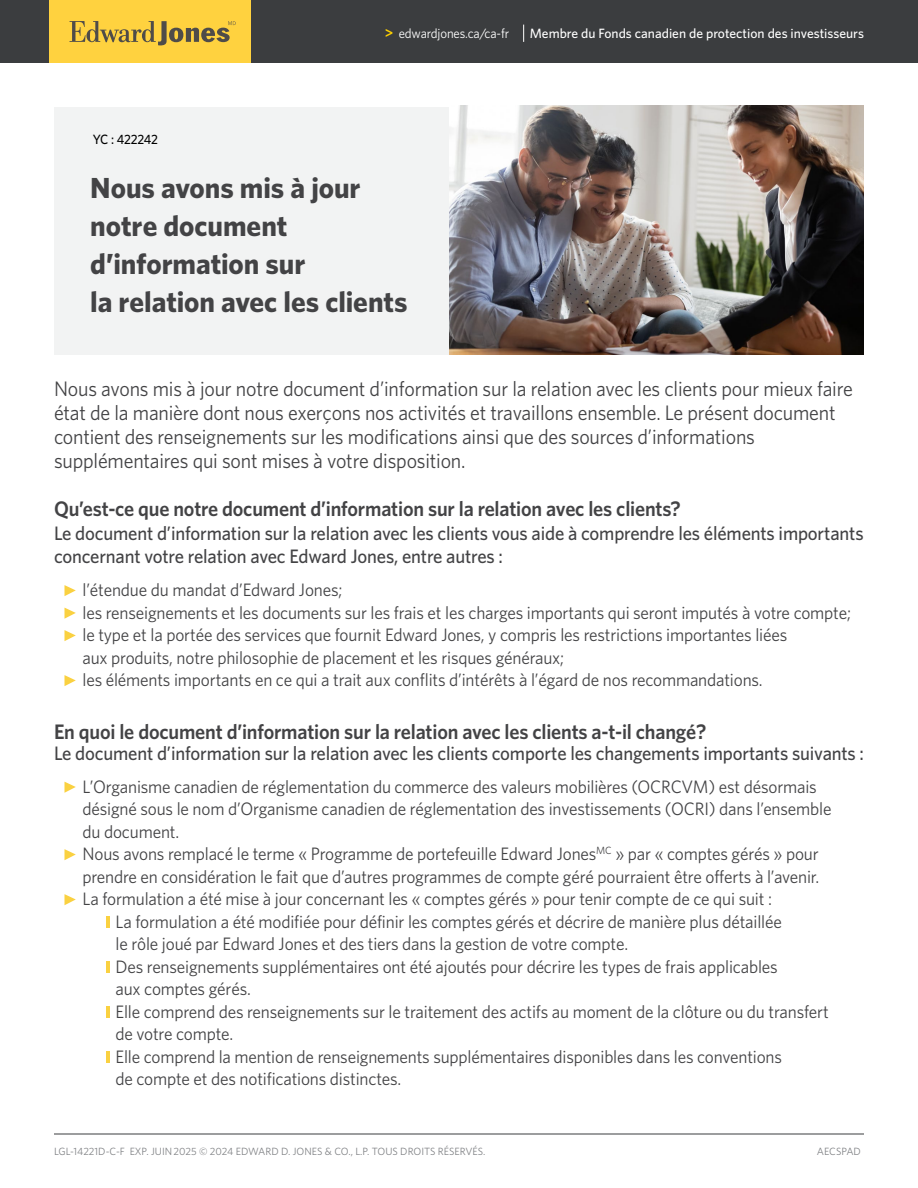
<style>
.page{position:relative;width:918px;height:1188px;background:#fff}
.page>*{position:absolute;margin:0;border:0;box-sizing:border-box;transform-origin:0 0}
.t1{font:700 29.1px/38px "Whitney";letter-spacing:-.005em;color:#434345}
.t2{font:21px/24px "Whitney";letter-spacing:-.01em;color:#434345;scale:.95 1}
.t3{font:600 21px "Whitney";letter-spacing:-.01em;color:#434345;scale:.96 1}
.t4{font:500 19.5px/23.4px "Whitney";letter-spacing:-.01em;color:#434345;scale:.96 1}
.t5{font:18px/22.5px "Whitney";letter-spacing:-.01em;color:#434345;scale:.96 1}
.t6{font:500 13.5px "Whitney";color:#fff}
.t7{font:13.5px "Whitney";letter-spacing:-.01em;color:#fff;scale:.95 1}
.t8{font:500 13.5px "Whitney";letter-spacing:-.02em;color:#000;scale:.95 1}
.t9{font:10.5px "Whitney";color:#808285}
.s1{font-weight:600;font-size:15px;color:#ffd200}
</style>
<div class="page">
<div style="left:0;top:0;width:918px;height:63px;background:#3b3d3f"></div>
<div style="left:49px;top:0;width:201px;height:63px;background:#ffd23f"></div>
<svg style="left:69px;top:21px;width:167px;height:24px"></svg>
<svg style="left:523px;top:25px;width:1px;height:17px"></svg>
<div style="left:54px;top:107px;width:779px;height:247px;background:#f2f3f3"></div>
<svg style="left:64px;top:585px;width:12px;height:11px"></svg>
<svg style="left:64px;top:608px;width:12px;height:11px"></svg>
<svg style="left:64px;top:630px;width:12px;height:11px"></svg>
<svg style="left:64px;top:675px;width:12px;height:11px"></svg>
<svg style="left:64px;top:782px;width:12px;height:11px"></svg>
<svg style="left:64px;top:849px;width:12px;height:11px"></svg>
<svg style="left:64px;top:894px;width:12px;height:11px"></svg>
<hr style="left:106px;top:916px;width:4px;height:12px;background:#fad141">
<hr style="left:106px;top:961px;width:4px;height:12px;background:#fad141">
<hr style="left:106px;top:1006px;width:4px;height:12px;background:#fad141">
<hr style="left:106px;top:1051px;width:4px;height:12px;background:#fad141">
<img style="left:450px;top:106px;width:414px;height:248px">
<hr style="left:54px;top:1134px;width:810px;height:1px;background:#3b3d3f">
<p class="t8" style="left:93px;top:131px;width:70px">YC : 422242</p>
<p class="t7" style="left:385px;top:25px;width:132px"><span class="s1">&gt;</span> edwardjones.ca/ca-fr</p>
<p class="t6" style="left:530px;top:25px;width:336px">Membre du Fonds canadien de protection des investisseurs</p>
<h1 class="t1" style="left:90px;top:168px;width:319px">Nous avons mis à jour notre document d’information sur<br>la relation avec les clients</h1>
<p class="t2" style="left:54px;top:376px;width:842px">Nous avons mis à jour notre document d’information sur la relation avec les clients pour mieux faire état de la manière dont nous exerçons nos activités et travaillons ensemble. Le présent document contient des renseignements sur les modifications ainsi que des sources d’informations supplémentaires qui sont mises à votre disposition.</p>
<p class="t3" style="left:54px;top:496px;width:655px">Qu’est-ce que notre document d’information sur la relation avec les clients?</p>
<p class="t4" style="left:54px;top:521px;width:845px">Le document d’information sur la relation avec les clients vous aide à comprendre les éléments importants concernant votre relation avec Edward Jones, entre autres :</p>
<p class="t5" style="left:82px;top:578px;width:802px">l’étendue du mandat d’Edward Jones;<br>les renseignements et les documents sur les frais et les charges importants qui seront imputés à votre compte; le type et la portée des services que fournit Edward Jones, y compris les restrictions importantes liées<br>aux produits, notre philosophie de placement et les risques généraux;<br>les éléments importants en ce qui a trait aux conflits d’intérêts à l’égard de nos recommandations.</p>
<p class="t3" style="left:54px;top:719px;width:681px">En quoi le document d’information sur la relation avec les clients a-t-il changé?</p>
<p class="t4" style="left:54px;top:741px;width:845px">Le document d’information sur la relation avec les clients comporte les changements importants suivants :</p>
<p class="t5" style="left:82px;top:775px;width:766px">L’Organisme canadien de réglementation du commerce des valeurs mobilières (OCRCVM) est désormais</p>
<p class="t5" style="left:82px;top:797px;width:782px">désigné sous le nom d’Organisme canadien de réglementation des investissements (OCRI) dans l’ensemble</p>
<p class="t5" style="left:82px;top:820px;width:102px">du document.</p>
<p class="t5" style="left:82px;top:842px;width:768px">Nous avons remplacé le terme « Programme de portefeuille Edward Jones<sup>MC</sup> » par « comptes gérés » pour</p>
<p class="t5" style="left:82px;top:865px;width:769px">prendre en considération le fait que d’autres programmes de compte géré pourraient être offerts à l’avenir.</p>
<p class="t5" style="left:82px;top:887px;width:720px">La formulation a été mise à jour concernant les « comptes gérés » pour tenir compte de ce qui suit :</p>
<p class="t5" style="left:115px;top:910px;width:696px">La formulation a été modifiée pour définir les comptes gérés et décrire de manière plus détaillée</p>
<p class="t5" style="left:115px;top:932px;width:536px">le rôle joué par Edward Jones et des tiers dans la gestion de votre compte.</p>
<p class="t5" style="left:115px;top:955px;width:691px">Des renseignements supplémentaires ont été ajoutés pour décrire les types de frais applicables</p>
<p class="t5" style="left:115px;top:977px;width:143px">aux comptes gérés.</p>
<p class="t5" style="left:115px;top:1000px;width:745px">Elle comprend des renseignements sur le traitement des actifs au moment de la clôture ou du transfert</p>
<p class="t5" style="left:115px;top:1022px;width:124px">de votre compte.</p>
<p class="t5" style="left:115px;top:1045px;width:696px">Elle comprend la mention de renseignements supplémentaires disponibles dans les conventions</p>
<p class="t5" style="left:115px;top:1067px;width:299px">de compte et des notifications distinctes.</p>
<p class="t9" style="left:54px;top:1145px;width:433px">LGL-14221D-C-F EXP. JUIN 2025 © 2024 EDWARD D. JONES &amp; CO., L.P. TOUS DROITS RÉSERVÉS.</p>
<p class="t9" style="left:817px;top:1145px;width:46px">AECSPAD</p>
</div>
